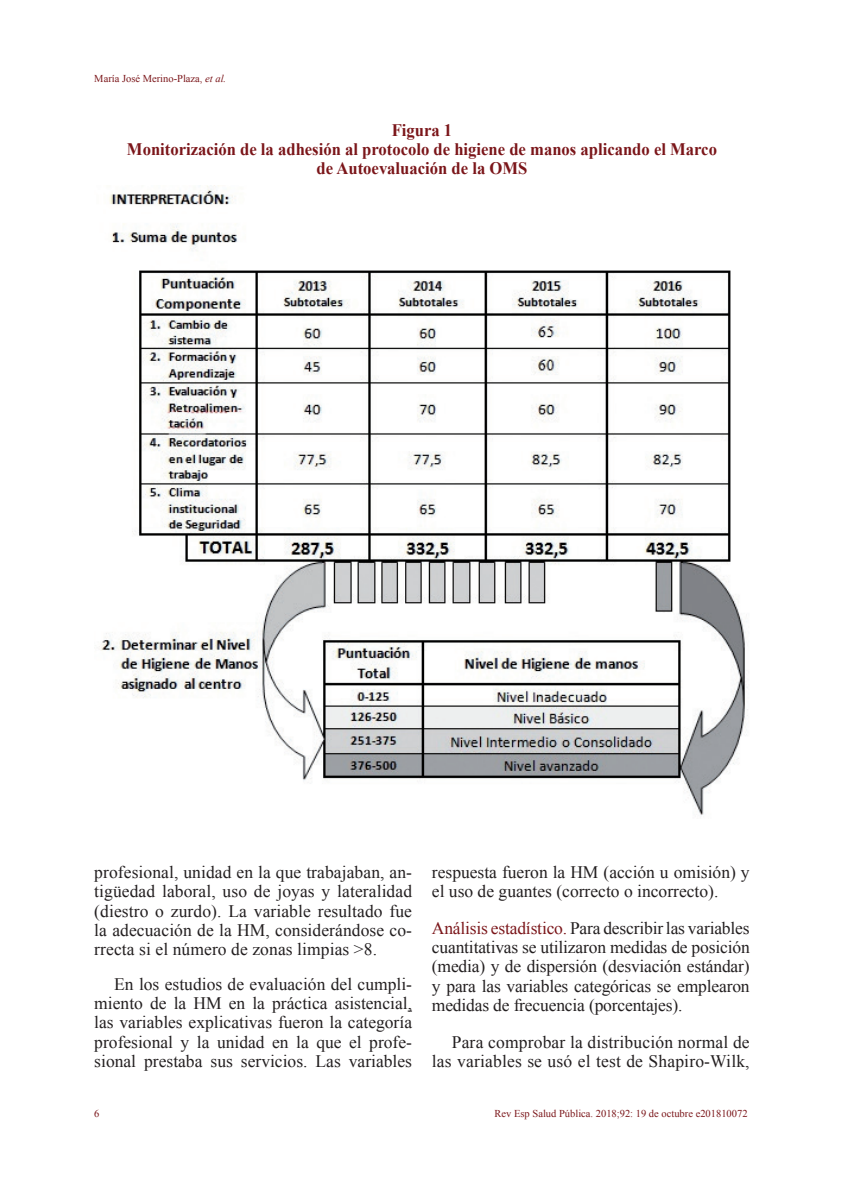
<style>
.page{position:relative;width:844px;height:1191px;background:#fff}
.page>*{position:absolute;margin:0;border:0;box-sizing:border-box;transform-origin:0 0}
.t1{font:17.5px/19.2px "Times New Roman";color:#231f20;text-align:justify}
.t2{font:700 17.5px/19.2px "Times New Roman";color:#7b161a;text-align:center;scale:.95 1}
.t3{font:10.5px "Times New Roman";color:#7b161a}
.s1{font-style:italic}
.s2{color:#7b161a}
</style>
<div class="page">
<img style="left:99px;top:186px;width:649px;height:630px">
<p class="t3" style="left:94px;top:71px;width:133px">María José Merino-Plaza, <span class="s1">et al.</span></p>
<p class="t2" style="left:127px;top:120px;width:622px">Figura 1<br>Monitorización de la adhesión al protocolo de higiene de manos aplicando el Marco de Autoevaluación de la OMS</p>
<p class="t1" style="left:94px;top:862px;width:319px">profesional, unidad en la que trabajaban, an&shy;tigüedad laboral, uso de joyas y lateralidad (diestro o zurdo). La variable resultado fue la adecuación de la HM, considerándose co&shy;rrecta si el número de zonas limpias &gt;8.</p>
<p class="t1" style="left:94px;top:974px;width:319px;text-indent:20px">En los estudios de evaluación del cumpli&shy;miento de la HM en la práctica asistencial, las variables explicativas fueron la categoría profesional y la unidad en la que el profe&shy;sional prestaba sus servicios. Las variables</p>
<p class="t1" style="left:432px;top:862px;width:319px">respuesta fueron la HM (acción u omisión) y el uso de guantes (correcto o incorrecto).</p>
<p class="t1" style="left:432px;top:918px;width:319px"><span class="s2">Análisis estadístico.</span> Para describir las variables cuantitativas se utilizaron medidas de posición (media) y de dispersión (desviación estándar) y para las variables categóricas se emplearon medidas de frecuencia (porcentajes).</p>
<p class="t1" style="left:432px;top:1032px;width:319px;text-align:right">Para comprobar la distribución normal de las variables se usó el test de Shapiro-Wilk,</p>
<p class="t3" style="left:94px;top:1106px;width:7px">6</p>
<p class="t3" style="left:494px;top:1106px;width:254px">Rev Esp Salud Pública. 2018;92: 19 de octubre e201810072</p>
</div>
